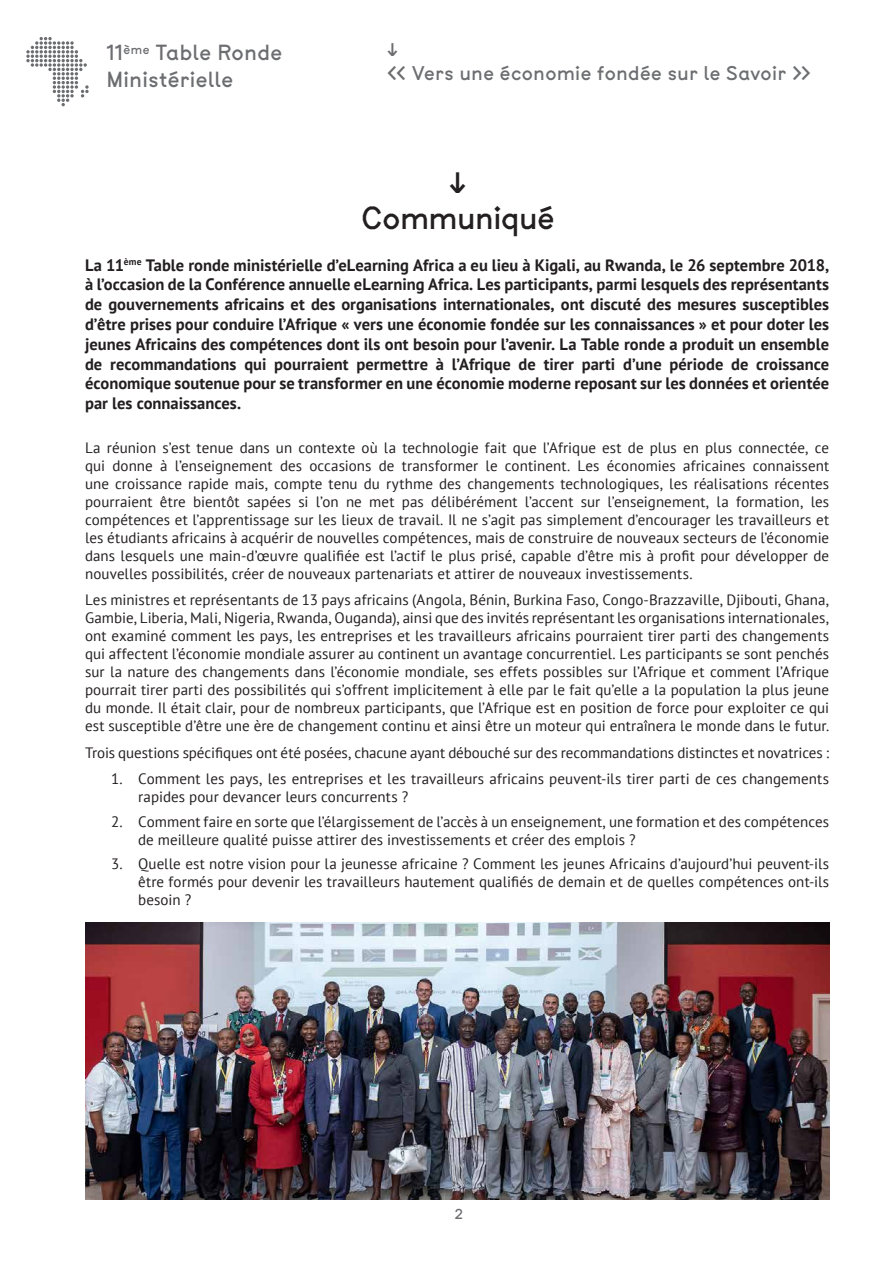
<style>
.page{position:relative;width:893px;height:1263px;background:#fff}
.page>*{position:absolute;margin:0;border:0;box-sizing:border-box;transform-origin:0 0}
.hauptüberschrift{font:30px/36px "Btp";color:#231f20;text-align:center}
.t1{font:20.55px/26.2px "Btp";letter-spacing:.025em;color:#6c6d70}
.t2{font:18.6px/24px "Btp";letter-spacing:.03em;color:#6c6d70}
.t3{font:700 16.5px/19.8px "PT Sans";color:#231f20;text-align:justify}
.fliesstext{font:15px/18px "PT Sans";letter-spacing:.005em;color:#231f20;text-align:justify}
.t4{font:13.5px "Btp";color:#6c6d70}
</style>
<div class="page">
<svg style="left:26px;top:37px;width:63px;height:69px"></svg>
<img style="left:85px;top:923px;width:744px;height:276px">
<h2 class="t1" style="left:107px;top:40px;width:177px">11<sup>ème</sup> Table Ronde<br>Ministérielle</h2>
<p class="t2" style="left:387px;top:37px;width:426px">↓<br>&lt;&lt; Vers une économie fondée sur le Savoir &gt;&gt;</p>
<p class="hauptüberschrift" style="left:361px;top:164px;width:194px">↓<br>Communiqué</p>
<p class="t3" style="left:85px;top:255px;width:746px">La 11<sup>ème</sup> Table ronde ministérielle d’eLearning Africa a eu lieu à Kigali, au Rwanda, le 26 septembre 2018, à l’occasion de la Conférence annuelle eLearning Africa. Les participants, parmi lesquels des représentants de gouvernements africains et des organisations internationales, ont discuté des mesures susceptibles d’être prises pour conduire l’Afrique « vers une économie fondée sur les connaissances » et pour doter les jeunes Africains des compétences dont ils ont besoin pour l’avenir. La Table ronde a produit un ensemble de recommandations qui pourraient permettre à l’Afrique de tirer parti d’une période de croissance économique soutenue pour se transformer en une économie moderne reposant sur les données et orientée par les connaissances.</p>
<p class="fliesstext" style="left:85px;top:438px;width:746px">La réunion s’est tenue dans un contexte où la technologie fait que l’Afrique est de plus en plus connectée, ce qui donne à l’enseignement des occasions de transformer le continent. Les économies africaines connaissent une croissance rapide mais, compte tenu du rythme des changements technologiques, les réalisations récentes pourraient être bientôt sapées si l’on ne met pas délibérément l’accent sur l’enseignement, la formation, les compétences et l’apprentissage sur les lieux de travail. Il ne s’agit pas simplement d’encourager les travailleurs et les étudiants africains à acquérir de nouvelles compétences, mais de construire de nouveaux secteurs de l’économie dans lesquels une main-d’œuvre qualifiée est l’actif le plus prisé, capable d’être mis à profit pour développer de nouvelles possibilités, créer de nouveaux partenariats et attirer de nouveaux investissements.</p>
<p class="fliesstext" style="left:85px;top:591px;width:746px">Les ministres et représentants de 13 pays africains (Angola, Bénin, Burkina Faso, Congo-Brazzaville, Djibouti, Ghana, Gambie, Liberia, Mali, Nigeria, Rwanda, Ouganda), ainsi que des invités représentant les organisations internationales, ont examiné comment les pays, les entreprises et les travailleurs africains pourraient tirer parti des changements qui affectent l’économie mondiale assurer au continent un avantage concurrentiel. Les participants se sont penchés sur la nature des changements dans l’économie mondiale, ses effets possibles sur l’Afrique et comment l’Afrique pourrait tirer parti des possibilités qui s’offrent implicitement à elle par le fait qu’elle a la population la plus jeune du monde. Il était clair, pour de nombreux participants, que l’Afrique est en position de force pour exploiter ce qui est susceptible d’être une ère de changement continu et ainsi être un moteur qui entraînera le monde dans le futur.</p>
<p class="fliesstext" style="left:85px;top:743px;width:746px">Trois questions spécifiques ont été posées, chacune ayant débouché sur des recommandations distinctes et novatrices :</p>
<p class="fliesstext" style="left:138px;top:770px;width:692px;text-indent:-27px">1. Comment les pays, les entreprises et les travailleurs africains peuvent-ils tirer parti de ces changements rapides pour devancer leurs concurrents ?</p>
<p class="fliesstext" style="left:138px;top:812px;width:692px;text-indent:-27px">2. Comment faire en sorte que l’élargissement de l’accès à un enseignement, une formation et des compétences de meilleure qualité puisse attirer des investissements et créer des emplois ?</p>
<p class="fliesstext" style="left:138px;top:854px;width:692px;text-indent:-27px">3. Quelle est notre vision pour la jeunesse africaine ? Comment les jeunes Africains d’aujourd’hui peuvent-ils être formés pour devenir les travailleurs hautement qualifiés de demain et de quelles compétences ont-ils besoin ?</p>
<p class="t4" style="left:455px;top:1204px;width:10px">2</p>
</div>
